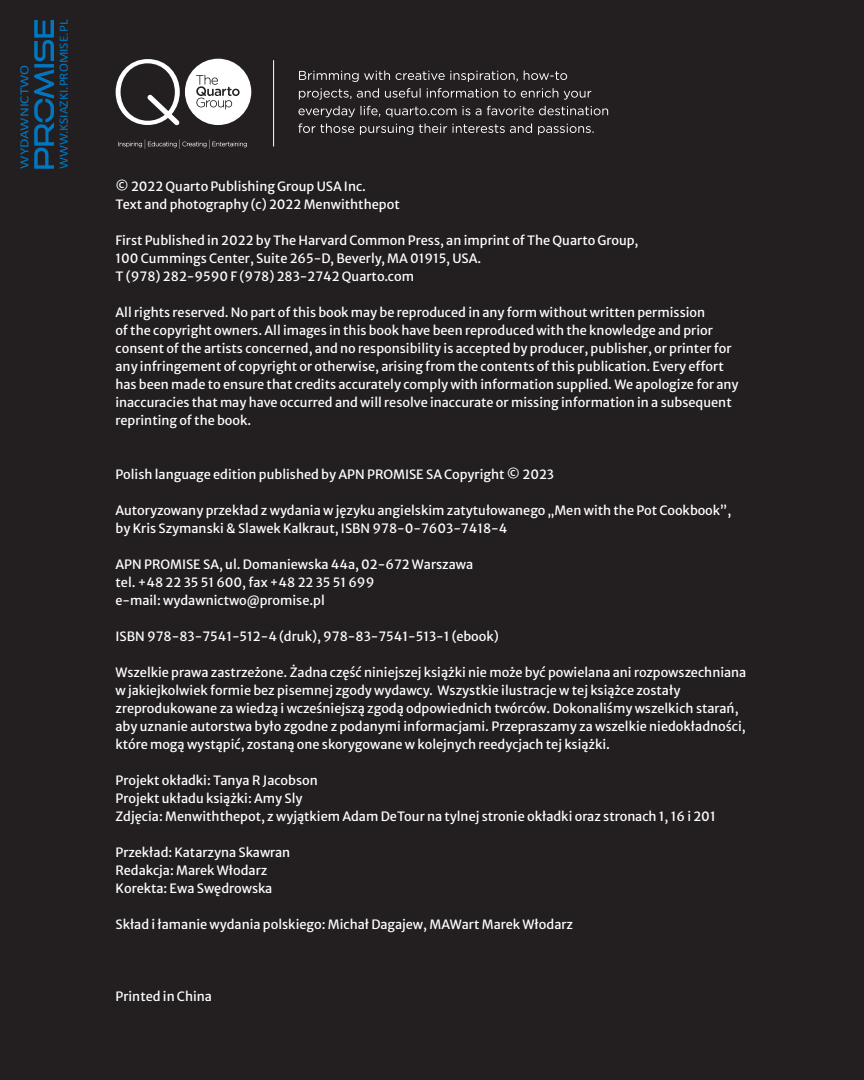
<style>
.page{position:relative;width:864px;height:1080px;background:#231f20}
.page>*{position:absolute;margin:0;border:0;box-sizing:border-box;transform-origin:0 0}
.Copyright{font:12.75px/18px "Merriweather Sans";color:#fff}
.t1{font:12.6px "Calibri";color:#0077c0;scale:1.07 1}
.t2{font:12.6px "Calibri";color:#0077c0;scale:1.2 1}
</style>
<div class="page">
<svg style="left:118px;top:140px;width:129px;height:9px"></svg>
<hr style="left:273px;top:60px;width:1px;height:86px;background:#fff">
<svg style="left:299px;top:70px;width:91px;height:12px"></svg>
<svg style="left:396px;top:71px;width:122px;height:11px"></svg>
<svg style="left:524px;top:70px;width:43px;height:10px"></svg>
<svg style="left:299px;top:88px;width:52px;height:12px"></svg>
<svg style="left:357px;top:88px;width:22px;height:10px"></svg>
<svg style="left:385px;top:88px;width:36px;height:10px"></svg>
<svg style="left:427px;top:88px;width:71px;height:10px"></svg>
<svg style="left:504px;top:88px;width:54px;height:10px"></svg>
<svg style="left:564px;top:91px;width:27px;height:9px"></svg>
<svg style="left:298px;top:106px;width:57px;height:11px"></svg>
<svg style="left:361px;top:106px;width:19px;height:11px"></svg>
<svg style="left:386px;top:106px;width:84px;height:11px"></svg>
<svg style="left:476px;top:108px;width:5px;height:7px"></svg>
<svg style="left:487px;top:106px;width:121px;height:9px"></svg>
<svg style="left:298px;top:123px;width:56px;height:10px"></svg>
<svg style="left:360px;top:124px;width:53px;height:11px"></svg>
<svg style="left:419px;top:123px;width:113px;height:10px"></svg>
<svg style="left:538px;top:124px;width:56px;height:11px"></svg>
<svg style="left:116px;top:59px;width:135px;height:66px"></svg>
<svg style="left:34px;top:20px;width:20px;height:149px"></svg>
<p class="t2" style="left:16px;top:169px;width:88px;rotate:-90deg">WYDAWNICTWO</p>
<p class="t1" style="left:56px;top:169px;width:141px;rotate:-90deg">WWW.KSIAZKI.PROMISE.PL</p>
<p class="Copyright" style="left:116px;top:176px;width:252px">© 2022 Quarto Publishing Group USA Inc.</p>
<p class="Copyright" style="left:116px;top:194px;width:286px">Text and photography (c) 2022 Menwiththepot</p>
<p class="Copyright" style="left:116px;top:230px;width:524px">First Published in 2022 by The Harvard Common Press, an imprint of The Quarto Group,</p>
<p class="Copyright" style="left:116px;top:248px;width:367px">100 Cummings Center, Suite 265-D, Beverly, MA 01915, USA.</p>
<p class="Copyright" style="left:116px;top:266px;width:300px">T (978) 282-9590 F (978) 283-2742 Quarto.com</p>
<p class="Copyright" style="left:116px;top:302px;width:625px">All rights reserved. No part of this book may be reproduced in any form without written permission<br>of the copyright owners. All images in this book have been reproduced with the knowledge and prior consent of the artists concerned, and no responsibility is accepted by producer, publisher, or printer for any infringement of copyright or otherwise, arising from the contents of this publication. Every effort has been made to ensure that credits accurately comply with information supplied. We apologize for any inaccuracies that may have occurred and will resolve inaccurate or missing information in a subsequent reprinting of the book.</p>
<p class="Copyright" style="left:116px;top:464px;width:440px">Polish language edition published by APN PROMISE SA Copyright © 2023</p>
<p class="Copyright" style="left:116px;top:500px;width:617px">Autoryzowany przekład z wydania w języku angielskim zatytułowanego „Men with the Pot Cookbook”, by Kris Szymanski &amp; Slawek Kalkraut, ISBN 978-0-7603-7418-4</p>
<p class="Copyright" style="left:116px;top:554px;width:359px">APN PROMISE SA, ul. Domaniewska 44a, 02-672 Warszawa tel. +48 22 35 51 600, fax +48 22 35 51 699<br>e-mail: wydawnictwo@promise.pl</p>
<p class="Copyright" style="left:116px;top:626px;width:385px">ISBN 978-83-7541-512-4 (druk), 978-83-7541-513-1 (ebook)</p>
<p class="Copyright" style="left:116px;top:662px;width:632px">Wszelkie prawa zastrzeżone. Żadna część niniejszej książki nie może być powielana ani rozpowszechniana w jakiejkolwiek formie bez pisemnej zgody wydawcy. Wszystkie ilustracje w tej książce zostały zreprodukowane za wiedzą i wcześniejszą zgodą odpowiednich twórców. Dokonaliśmy wszelkich starań, aby uznanie autorstwa było zgodne z podanymi informacjami. Przepraszamy za wszelkie niedokładności, które mogą wystąpić, zostaną one skorygowane w kolejnych reedycjach tej książki.</p>
<p class="Copyright" style="left:116px;top:770px;width:204px">Projekt okładki: Tanya R Jacobson</p>
<p class="Copyright" style="left:116px;top:788px;width:189px">Projekt układu książki: Amy Sly</p>
<p class="Copyright" style="left:116px;top:806px;width:602px">Zdjęcia: Menwiththepot, z wyjątkiem Adam DeTour na tylnej stronie okładki oraz stronach 1, 16 i 201</p>
<p class="Copyright" style="left:116px;top:842px;width:176px">Przekład: Katarzyna Skawran</p>
<p class="Copyright" style="left:116px;top:860px;width:153px">Redakcja: Marek Włodarz</p>
<p class="Copyright" style="left:116px;top:878px;width:158px">Korekta: Ewa Swędrowska</p>
<p class="Copyright" style="left:116px;top:914px;width:459px">Skład i łamanie wydania polskiego: Michał Dagajew, MAWart Marek Włodarz</p>
<p class="Copyright" style="left:116px;top:986px;width:98px">Printed in China</p>
</div>
